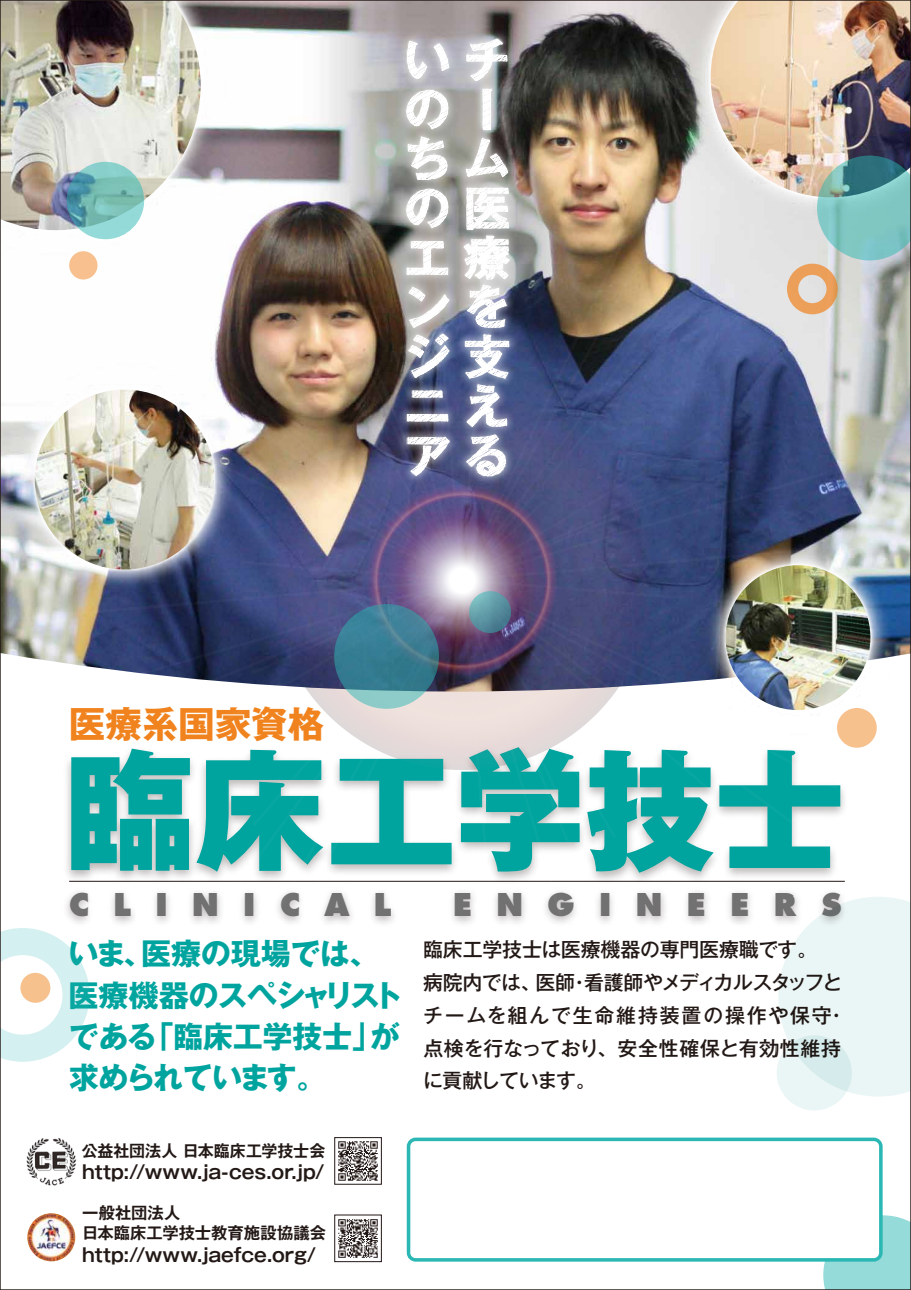
<style>
.page{position:relative;width:911px;height:1290px;background:#fff}
.page>*{position:absolute;margin:0;border:0;box-sizing:border-box;transform-origin:0 0}
.t1{font:800 131px "Gothic MB101 Pr 6";letter-spacing:-.01em;color:#00a49f}
.t2{font:700 36.75px "Gothic MB101 Pr 6";letter-spacing:-.005em;color:#f0831e}
.t3{font:800 30.5px "Futura";letter-spacing:.8em;color:#727171}
.t4{font:700 30.25px/41.2px "Gothic MB101 Pr 6";letter-spacing:-.02em;color:#00a49f}
.t5{font:500 19.88px/32.8px "Gothic MB101 Pr 6";letter-spacing:-.01em;color:#221815}
.t6{font:700 18.62px "Gothic MB101 Pr 6 De";letter-spacing:-.005em;color:#221815}
.t7{font:700 16.38px/20.2px "Gothic MB101 Pr 6 De";color:#221815}
</style>
<div class="page">
<img style="left:0;top:0;width:911px;height:1290px">
<h2 class="t2" style="left:69px;top:693px;width:257px">医療系国家資格</h2>
<h1 class="t1" style="left:64px;top:701px;width:782px">臨床工学技士</h1>
<h3 class="t3" style="left:69px;top:885px;width:324px">CLINICAL</h3>
<h3 class="t3" style="left:453px;top:885px;width:390px">ENGINEERS</h3>
<h3 class="t4" style="left:69px;top:932px;width:336px">いま、医療の現場では、医療機器のスペシャリストである「臨床工学技士」が求められています。</h3>
<p class="t5" style="left:423px;top:932px;width:425px">臨床工学技士は医療機器の専門医療職です。<br>病院内では、医師・看護師やメディカルスタッフとチームを組んで生命維持装置の操作や保守・点検を行なっており、安全性確保と有効性維持に貢献しています。</p>
<p class="t7" style="left:82px;top:1140px;width:245px">公益社団法人 日本臨床工学技士会</p>
<p class="t6" style="left:82px;top:1156px;width:244px">http://www.ja-ces.or.jp/</p>
<p class="t7" style="left:82px;top:1201px;width:245px">一般社団法人<br>日本臨床工学技士教育施設協議会</p>
<p class="t6" style="left:82px;top:1239px;width:236px">http://www.jaefce.org/</p>
</div>
